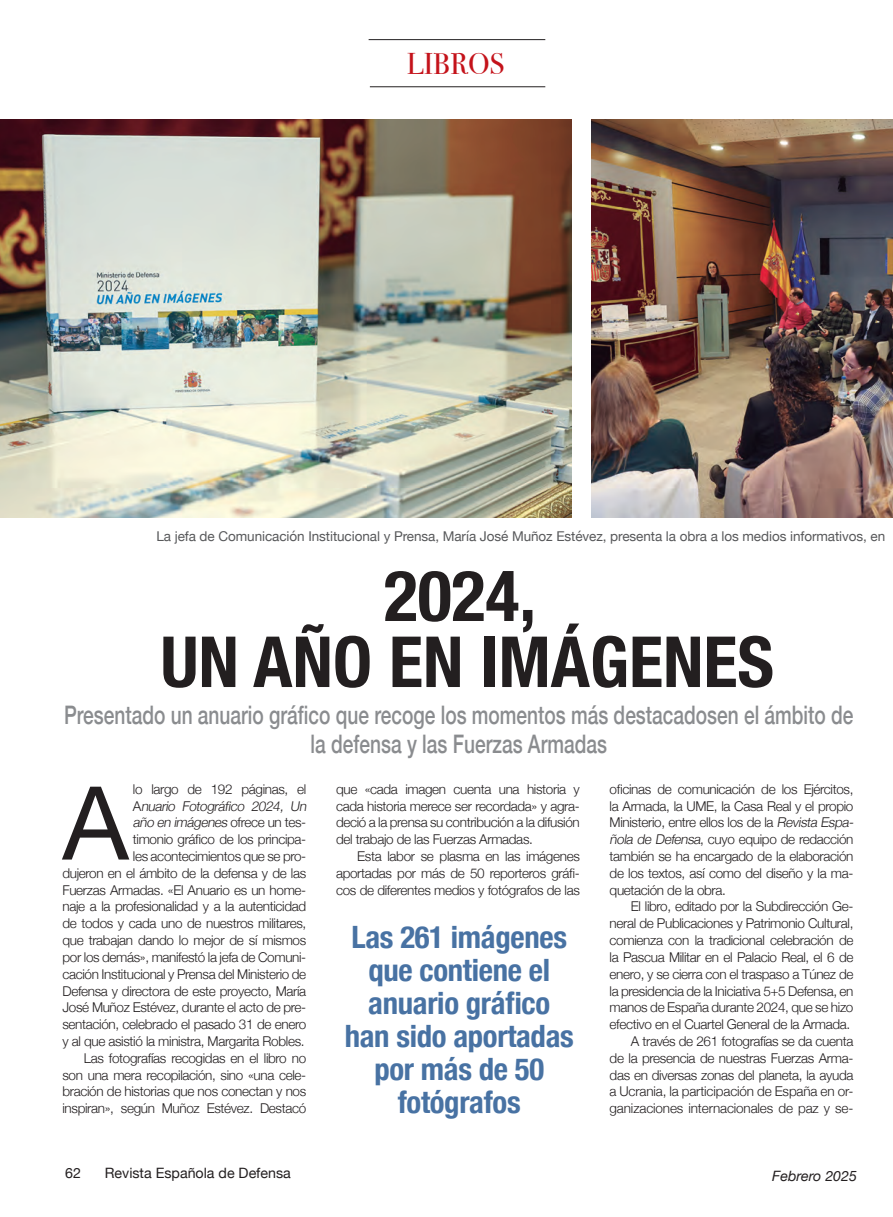
<style>
.page{position:relative;width:893px;height:1217px;background:#fff}
.page>*{position:absolute;margin:0;border:0;box-sizing:border-box;transform-origin:0 0}
.t1{font:102px "Helvetica Neue";color:#231f20}
.Capitular_apoyo{font:700 condensed 70.5px/66px "Helvetica Neue";color:#231f20;text-align:center}
.Coro-Sumario{font:700 condensed 30.75px/33px "Helvetica Neue";letter-spacing:-.01em;color:#4872a3;text-align:center}
.Título_B{font:30px "Bodoni Svty Two ITCTT";color:#c4121a}
.Capitular_apoyo-2{font:500 25.5px/28.5px "Helvetica Neue";color:#8a8c8f;text-align:center;scale:.75 1}
.t2{font:14.25px "Helvetica Neue";color:#231f20}
.t3{font:italic 14.25px "Helvetica Neue";color:#231f20}
.t4{font:300 13.5px/16.8px "Helvetica Neue";letter-spacing:-.025em;color:#231f20;text-align:justify}
.Pie_de_foto{font:13.5px "Helvetica Neue";letter-spacing:-.005em;color:#57585a}
.t5{font:italic 300 13.5px "Helvetica Neue";color:#231f20}
.s1{font-style:normal}
.s2{font-style:italic}
</style>
<div class="page">
<hr style="left:370px;top:86px;width:175px;height:1px;background:#231f20">
<hr style="left:369px;top:39px;width:176px;height:1px;background:#231f20">
<img style="left:0;top:119px;width:572px;height:398px">
<img style="left:591px;top:119px;width:302px;height:398px">
<p class="Título_B" style="left:407px;top:39px;width:99px">LIBROS</p>
<p class="Pie_de_foto" style="left:156px;top:526px;width:730px">La jefa de Comunicación Institucional y Prensa, María José Muñoz Estévez, presenta la obra a los medios informativos, en</p>
<p class="Capitular_apoyo" style="left:160px;top:558px;width:615px">2024,<br>UN AÑO EN IMÁGENES</p>
<p class="Capitular_apoyo-2" style="left:64px;top:698px;width:1054px">Presentado un anuario gráfico que recoge los momentos más destacadosen el ámbito de la defensa y las Fuerzas Armadas</p>
<p class="t1" style="left:62px;top:749px;width:68px">A</p>
<p class="t4" style="left:133px;top:779px;width:175px">lo largo de 192 páginas, el</p>
<p class="t5" style="left:133px;top:794px;width:178px"><span class="s1">A</span> nuario Fotográfico 2024, Un</p>
<p class="t5" style="left:133px;top:811px;width:175px">año en imágenes<span class="s1">o f re c e u n t e s -</span></p>
<p class="t4" style="left:133px;top:829px;width:175px">timonio gráfico de los principa-</p>
<p class="t4" style="left:133px;top:846px;width:175px">les acontecimientos que se pro-</p>
<p class="t4" style="left:62px;top:863px;width:245px">dujeron en el ámbito de la defensa y de las</p>
<p class="t4" style="left:62px;top:880px;width:245px">Fuerzas Armadas. «El Anuario es un home-</p>
<p class="t4" style="left:62px;top:897px;width:245px">naje a la profesionalidad y a la autenticidad</p>
<p class="t4" style="left:62px;top:913px;width:245px">de todos y cada uno de nuestros militares,</p>
<p class="t4" style="left:62px;top:930px;width:245px">que trabajan dando lo mejor de sí mismos</p>
<p class="t4" style="left:62px;top:947px;width:245px">por los demás», manifestó la jefa de Comuni-</p>
<p class="t4" style="left:62px;top:964px;width:245px">cación Institucional y Prensa del Ministerio de</p>
<p class="t4" style="left:62px;top:981px;width:245px">Defensa y directora de este proyecto, María</p>
<p class="t4" style="left:62px;top:997px;width:245px">José Muñoz Estévez, durante el acto de pre-</p>
<p class="t4" style="left:62px;top:1014px;width:245px">sentación, celebrado el pasado 31 de enero</p>
<p class="t4" style="left:62px;top:1031px;width:244px">y al que asistió la ministra, Margarita Robles.</p>
<p class="t4" style="left:62px;top:1048px;width:245px;text-indent:21px">Las fotografías recogidas en el libro no son una mera recopilación, sino «una cele&shy;bración de historias que nos conectan y nos inspiran», según Muñoz Estévez. Destacó</p>
<p class="t4" style="left:336px;top:779px;width:245px">que «cada imagen cuenta una historia y cada historia merece ser recordada» y agra&shy;deció a la prensa su contribución a la difusión del trabajo de las Fuerzas Armadas.</p>
<p class="t4" style="left:336px;top:846px;width:245px;text-indent:21px">Esta labor se plasma en las imágenes aportadas por más de 50 reporteros gráfi&shy;cos de diferentes medios y fotógrafos de las</p>
<p class="Coro-Sumario" style="left:345px;top:918px;width:231px">Las 261 imágenes que contiene el anuario gráfico han sido aportadas por más de 50 fotógrafos</p>
<p class="t4" style="left:610px;top:779px;width:248px;text-align:left">oficinas de comunicación de los Ejércitos, la Armada, la UME, la Casa Real y el propio Ministerio, entre ellos los de la <span class="s2">Revista Espa&shy;ñola de Defensa</span>, cuyo equipo de redacción también se ha encargado de la elaboración de los textos, así como del diseño y la ma&shy;quetación de la obra.</p>
<p class="t4" style="left:610px;top:897px;width:245px;text-indent:21px">El libro, editado por la Subdirección Ge&shy;neral de Publicaciones y Patrimonio Cultural, comienza con la tradicional celebración de la Pascua Militar en el Palacio Real, el 6 de enero, y se cierra con el traspaso a Túnez de la presidencia de la Iniciativa 5+5 Defensa, en manos de España durante 2024, que se hizo efectivo en el Cuartel General de la Armada.</p>
<p class="t4" style="left:610px;top:1031px;width:245px;text-indent:21px">A través de 261 fotografías se da cuenta de la presencia de nuestras Fuerzas Arma&shy;das en diversas zonas del planeta, la ayuda a Ucrania, la participación de España en or&shy;ganizaciones internacionales de paz y se-</p>
<p class="t2" style="left:65px;top:1162px;width:17px">62</p>
<p class="t2" style="left:105px;top:1162px;width:188px">Revista Española de Defensa</p>
<p class="t3" style="left:772px;top:1165px;width:86px">Febrero 2025</p>
</div>
